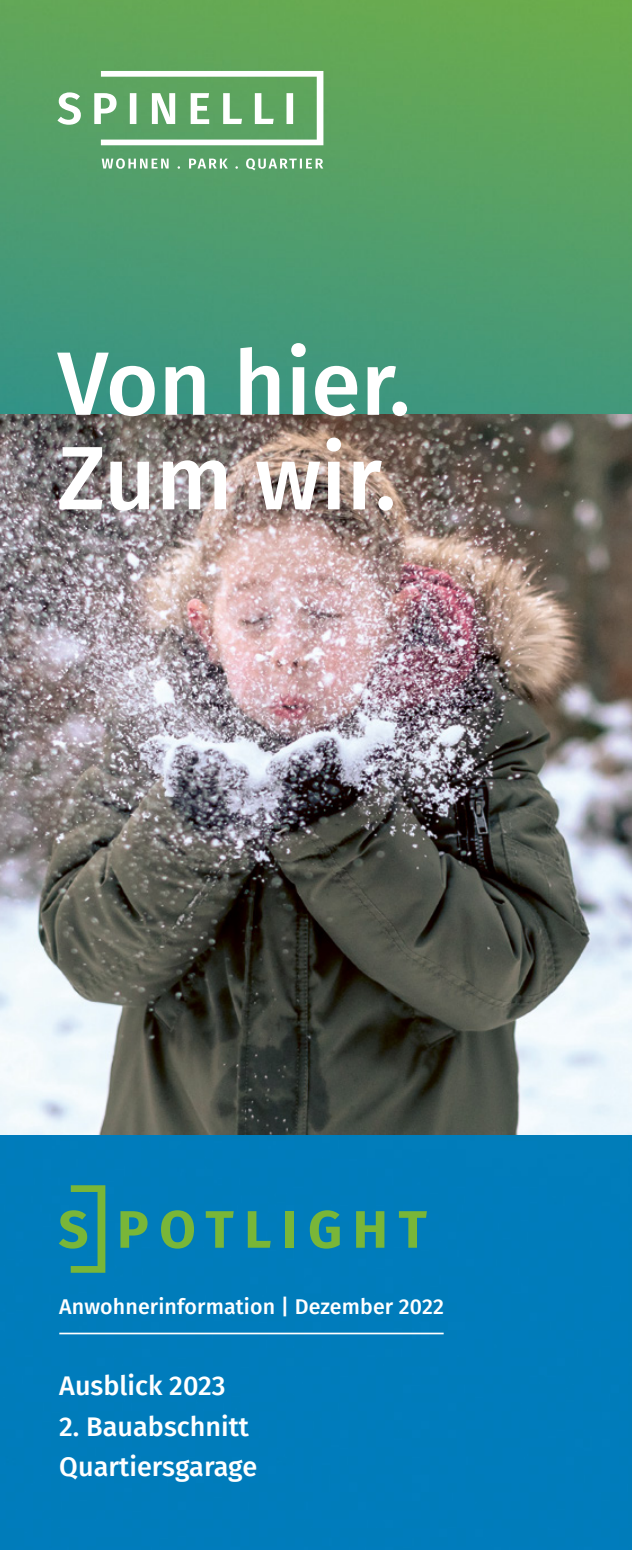
<style>
.page{position:relative;width:632px;height:1550px;background:#fff}
.page>*{position:absolute;margin:0;border:0;box-sizing:border-box;transform-origin:0 0}
.t1{font:500 90px/94.5px "Fira Sans";color:#fff}
.t2{font:500 27px/40.5px "Fira Sans";color:#fff}
.t3{font:500 21.38px "Fira Sans";letter-spacing:.005em;color:#fff}
</style>
<div class="page">
<img style="left:0;top:0;width:631px;height:1550px">
<svg style="left:57px;top:71px;width:266px;height:99px"></svg>
<svg style="left:120px;top:1211px;width:27px;height:37px"></svg>
<svg style="left:161px;top:1210px;width:33px;height:39px"></svg>
<svg style="left:206px;top:1211px;width:28px;height:37px"></svg>
<svg style="left:248px;top:1211px;width:22px;height:37px"></svg>
<div style="left:285px;top:1211px;width:9px;height:37px;background:#79b638"></div>
<svg style="left:310px;top:1210px;width:29px;height:39px"></svg>
<svg style="left:356px;top:1211px;width:28px;height:37px"></svg>
<svg style="left:399px;top:1211px;width:27px;height:37px"></svg>
<svg style="left:59px;top:1185px;width:46px;height:88px"></svg>
<hr style="left:59px;top:1333px;width:384px;height:1px;background:#fff">
<img style="left:0;top:414px;width:631px;height:720px">
<h1 class="t1" style="left:57px;top:336px;width:354px">Von hier.<br>Zum wir.</h1>
<p class="t3" style="left:59px;top:1292px;width:386px">Anwohnerinformation | Dezember 2022</p>
<p class="t2" style="left:59px;top:1365px;width:168px">Ausblick 2023</p>
<p class="t2" style="left:59px;top:1406px;width:199px">2. Bauabschnitt<br>Quartiersgarage</p>
</div>
